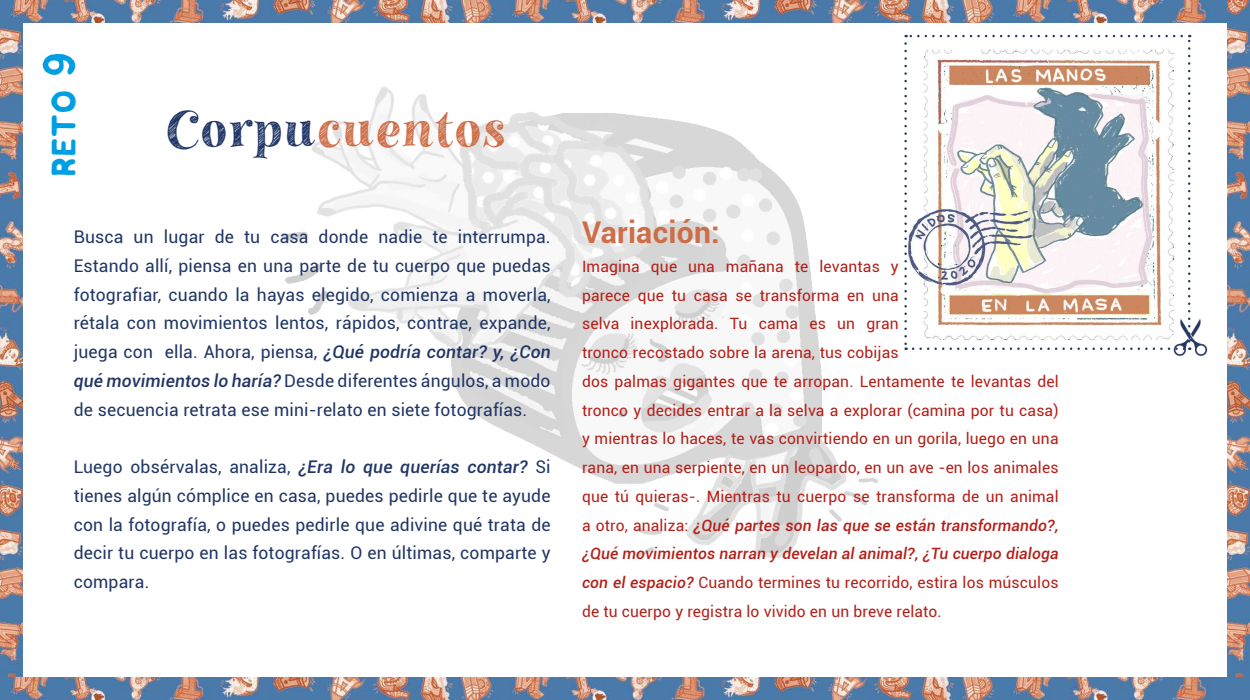
<style>
.page{position:relative;width:1250px;height:700px;background:#fff}
.page>*{position:absolute;margin:0;border:0;box-sizing:border-box;transform-origin:0 0}
.t1{font:50px "Gavabon";letter-spacing:.06em;color:#ce6e48}
.t2{font:44.38px "Chlakh";color:#009fe3}
.t3{font:700 30px "Roboto";letter-spacing:.01em;color:#ce6e48}
.t4{font:17.5px/28.8px "Roboto";letter-spacing:.01em;color:#213665;text-align:justify}
.t5{font:15.62px/28.8px "Roboto";letter-spacing:.01em;color:#b41f18}
.s1{font-size:62.5px}
.s2{color:#213665}
.s3{font-weight:500;font-style:italic}
</style>
<div class="page">
<img style="left:0;top:22px;width:22px;height:656px">
<img style="left:0;top:0;width:1228px;height:22px">
<img style="left:1228px;top:0;width:22px;height:678px">
<img style="left:0;top:678px;width:1250px;height:22px">
<img style="left:906px;top:36px;width:277px;height:313px">
<svg style="left:904px;top:44px;width:3px;height:306px"></svg>
<svg style="left:913px;top:348px;width:261px;height:2px"></svg>
<svg style="left:1188px;top:35px;width:2px;height:284px"></svg>
<svg style="left:906px;top:35px;width:276px;height:2px"></svg>
<img style="left:1174px;top:319px;width:33px;height:37px">
<img style="left:282px;top:87px;width:596px;height:471px">
<h2 class="t2" style="left:34px;top:175px;width:127px;rotate:-90deg">reto <span class="s1">9</span></h2>
<h1 class="t1" style="left:168px;top:99px;width:340px"><span class="s2">Corpu</span>cuentos</h1>
<p class="t4" style="left:74px;top:222px;width:478px">Busca un lugar de tu casa donde nadie te interrumpa.<br>Estando allí, piensa en una parte de tu cuerpo que puedas fotografiar, cuando la hayas elegido, comienza a moverla, rétala con movimientos lentos, rápidos, contrae, expande, juega con ella. Ahora, piensa, <span class="s3">¿Qué podría contar? y, ¿Con qué movimientos lo haría?</span> Desde diferentes ángulos, a modo de secuencia retrata ese mini-relato en siete fotografías.</p>
<p class="t4" style="left:74px;top:452px;width:478px">Luego obsérvalas, analiza, <span class="s3">¿Era lo que querías contar?</span> Si tienes algún cómplice en casa, puedes pedirle que te ayude con la fotografía, o puedes pedirle que adivine qué trata de decir tu cuerpo en las fotografías. O en últimas, comparte y compara.</p>
<h3 class="t3" style="left:582px;top:211px;width:139px">Variación:</h3>
<p class="t5" style="left:582px;top:251px;width:478px">Imagina que una mañana te levantas y<br>parece que tu casa se transforma en una<br>selva inexplorada. Tu cama es un gran<br>tronco recostado sobre la arena, tus cobijas<br>dos palmas gigantes que te arropan. Lentamente te levantas del tronco y decides entrar a la selva a explorar (camina por tu casa) y mientras lo haces, te vas convirtiendo en un gorila, luego en una rana, en una serpiente, en un leopardo, en un ave -en los animales que tú quieras-. Mientras tu cuerpo se transforma de un animal a otro, analiza: <span class="s3">¿Qué partes son las que se están transformando?, ¿Qué movimientos narran y develan al animal?, ¿Tu cuerpo dialoga con el espacio?</span> Cuando termines tu recorrido, estira los músculos de tu cuerpo y registra lo vivido en un breve relato.</p>
</div>
